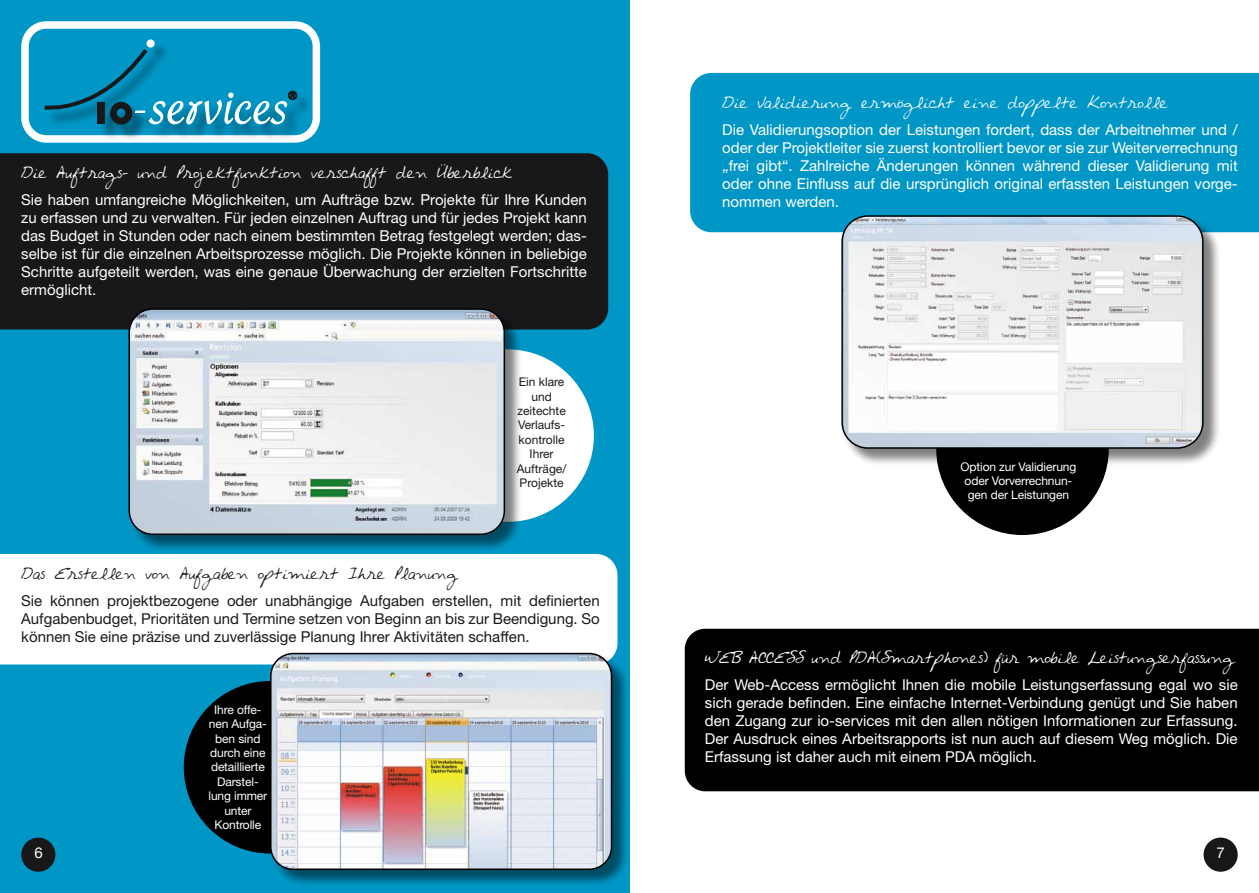
<style>
.page{position:relative;width:1259px;height:893px;background:#fff}
.page>*{position:absolute;margin:0;border:0;box-sizing:border-box;transform-origin:0 0}
.t1{font:15px/18px "Helvetica Neue";color:#fff;text-align:justify}
.t2{font:15px/18px "Helvetica Neue";color:#1a1a19;text-align:justify}
.t3{font:13.5px "Avantque...";color:#fff}
.t4{font:13.5px "Avantque...";color:#1a1a19}
.t5{font:12px/14.4px "Helvetica Neue";letter-spacing:-.01em;color:#fff;text-align:center}
.t6{font:12px/14.4px "Helvetica Neue";color:#1a1a19;text-align:center}
</style>
<div class="page">
<div style="left:0;top:0;width:629px;height:893px;background:#0097c7"></div>
<div style="left:21px;top:838px;width:34px;height:34px;background:#181719;border-radius:50%"></div>
<div style="left:1203px;top:838px;width:34px;height:34px;background:#181719;border-radius:50%"></div>
<div style="left:0;top:153px;width:608px;height:176px;background:#181719"></div>
<div style="left:421px;top:349px;width:173px;height:173px;background:#fff;border-radius:50%"></div>
<div style="left:129px;top:309px;width:393px;height:243px;background:#000;opacity:.5"></div>
<img style="left:129px;top:309px;width:375px;height:225px">
<div style="left:128px;top:308px;width:377px;height:227px;border:2px solid #000;border-radius:23px"></div>
<div style="left:0;top:554px;width:617px;height:110px;background:#fff"></div>
<div style="left:184px;top:681px;width:172px;height:172px;background:#000;border-radius:50%"></div>
<div style="left:271px;top:654px;width:358px;height:233px;background:#000;opacity:.5"></div>
<img style="left:271px;top:653px;width:340px;height:216px">
<div style="left:270px;top:653px;width:342px;height:217px;border:2px solid #000;border-radius:22px"></div>
<svg style="left:21px;top:21px;width:299px;height:122px"></svg>
<div style="left:685px;top:629px;width:574px;height:162px;background:#000"></div>
<div style="left:690px;top:73px;width:569px;height:159px;background:#0097c7"></div>
<div style="left:936px;top:362px;width:172px;height:173px;background:#000;border-radius:50%"></div>
<div style="left:842px;top:216px;width:378px;height:250px;background:#000;opacity:.5"></div>
<img style="left:842px;top:216px;width:360px;height:232px">
<div style="left:841px;top:215px;width:362px;height:234px;border:2px solid #000;border-radius:26px"></div>
<p class="t3" style="left:21px;top:165px;width:493px">Die Auftrags- und Projektfunktion verschafft den Überblick</p>
<p class="t1" style="left:21px;top:190px;width:567px">Sie haben umfangreiche Möglichkeiten, um Aufträge bzw. Projekte für Ihre Kunden zu erfassen und zu verwalten. Für jeden einzelnen Auftrag und für jedes Projekt kann das Budget in Stunden oder nach einem bestimmten Betrag festgelegt werden; das&shy;selbe ist für die einzelnen Arbeitsprozesse möglich. Die Projekte können in beliebige Schritte aufgeteilt werden, was eine genaue Überwachung der erzielten Fortschritte ermöglicht.</p>
<p class="t6" style="left:517px;top:375px;width:51px">Ein klare und zeitechte<br>Verlaufs&shy;kontrolle<br>Ihrer<br>Aufträge/<br>Projekte</p>
<p class="t4" style="left:21px;top:567px;width:439px">Das Erstellen von Aufgaben optimiert Ihre Planung</p>
<p class="t2" style="left:21px;top:592px;width:580px">Sie können projektbezogene oder unabhängige Aufgaben erstellen, mit definierten Aufgabenbudget, Prioritäten und Termine setzen von Beginn an bis zur Beendigung. So können Sie eine präzise und zuverlässige Planung Ihrer Aktivitäten schaffen.</p>
<p class="t5" style="left:208px;top:702px;width:60px">Ihre offe&shy;nen Aufga&shy;ben sind durch eine detaillierte<br>Darstel&shy;lung immer unter<br>Kontrolle</p>
<p class="t3" style="left:722px;top:96px;width:447px">Die Validierung ermöglicht eine doppelte Kontrolle</p>
<p class="t1" style="left:722px;top:121px;width:517px">Die Validierungsoption der Leistungen fordert, dass der Arbeitnehmer und / oder der Projektleiter sie zuerst kontrolliert bevor er sie zur Weiterverrechnung „frei gibt“. Zahlreiche Änderungen können während dieser Validierung mit oder ohne Einfluss auf die ursprünglich original erfassten Leistungen vorge&shy;nommen werden.</p>
<p class="t5" style="left:960px;top:459px;width:117px">Option zur Validierung oder Vorverrechnun&shy;gen der Leistungen</p>
<p class="t3" style="left:705px;top:650px;width:534px">WEB ACCESS und PDA(Smartphones) für mobile Leistungserfassung.</p>
<p class="t1" style="left:705px;top:675px;width:534px">Der Web-Access ermöglicht Ihnen die mobile Leistungserfassung egal wo sie sich gerade befinden. Eine einfache Internet-Verbindung genügt und Sie haben den Zugang zur io-services mit den allen nötigen Informationen zur Erfassung.<br>Der Ausdruck eines Arbeitsrapports ist nun auch auf diesem Weg möglich. Die Erfassung ist daher auch mit einem PDA möglich.</p>
<p class="t1" style="left:34px;top:844px;width:10px">6</p>
<p class="t1" style="left:1216px;top:844px;width:10px">7</p>
</div>
